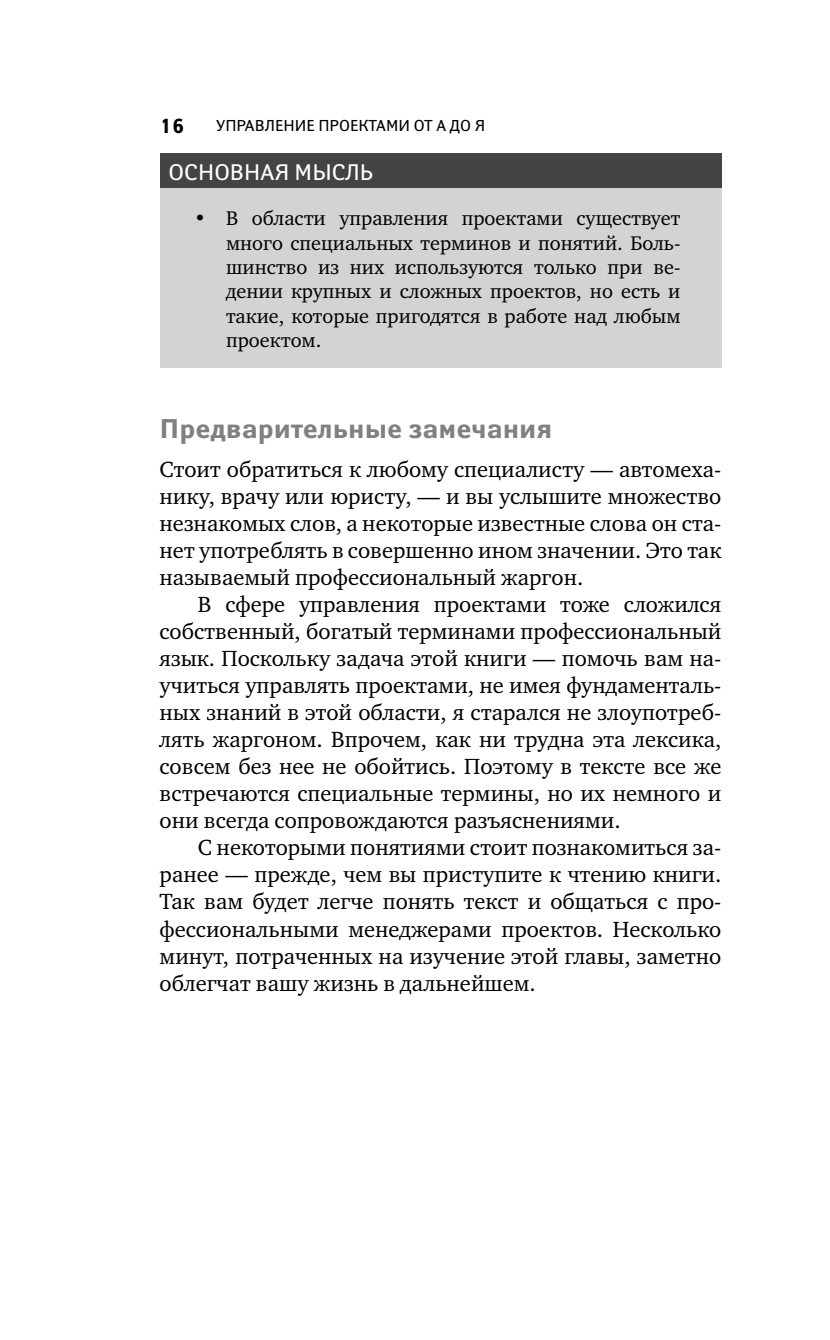
<style>
.page{position:relative;width:830px;height:1340px;background:#fff}
.page>*{position:absolute;margin:0;border:0;box-sizing:border-box;transform-origin:0 0}
.t1{font:700 27px "Yanus C";color:#808080}
.t2{font:22.5px/27px "Charter C";color:#000;text-align:justify}
.t3{font:22.5px "Yanus C";color:#fff}
.t4{font:20.25px/24.3px "Charter C";color:#000;text-align:justify}
.t5{font:700 20.25px "Yanus C";color:#000}
.t6{font:15.75px "Yanus C";color:#000}
</style>
<div class="page">
<div style="left:159px;top:153px;width:562px;height:36px;background:#444"></div>
<div style="left:159px;top:189px;width:562px;height:179px;background:#d3d3d3"></div>
<p class="t5" style="left:159px;top:118px;width:27px">16</p>
<p class="t6" style="left:216px;top:119px;width:270px">УПРАВЛЕНИЕ ПРОЕКТАМИ ОТ А ДО Я</p>
<p class="t3" style="left:168px;top:163px;width:206px">ОСНОВНАЯ МЫСЛЬ</p>
<p class="t4" style="left:226px;top:208px;width:455px;text-indent:-32px">• В области управления проектами существует много специальных терминов и понятий. Боль&shy;шинство из них используются только при ве&shy;дении крупных и сложных проектов, но есть и такие, которые пригодятся в работе над любым проектом.</p>
<p class="t1" style="left:159px;top:417px;width:394px">Предварительные замечания</p>
<p class="t2" style="left:159px;top:458px;width:563px">Стоит обратиться к любому специалисту — автомеха&shy;нику, врачу или юристу, — и вы услышите множество незнакомых слов, а некоторые известные слова он ста&shy;нет употреблять в совершенно ином значении. Это так называемый профессиональный жаргон.</p>
<p class="t2" style="left:159px;top:593px;width:563px;text-indent:38px">В сфере управления проектами тоже сложился собственный, богатый терминами профессиональный язык. Поскольку задача этой книги — помочь вам на&shy;учиться управлять проектами, не имея фундаменталь&shy;ных знаний в этой области, я старался не злоупотреб&shy;лять жаргоном. Впрочем, как ни трудна эта лексика, совсем без нее не обойтись. Поэтому в тексте все же встречаются специальные термины, но их немного и они всегда сопровождаются разъяснениями.</p>
<p class="t2" style="left:159px;top:836px;width:563px;text-indent:38px">С некоторыми понятиями стоит познакомиться за&shy;ранее — прежде, чем вы приступите к чтению книги.<br>Так вам будет легче понять текст и общаться с про&shy;фессиональными менеджерами проектов. Несколько минут, потраченных на изучение этой главы, заметно облегчат вашу жизнь в дальнейшем.</p>
</div>
